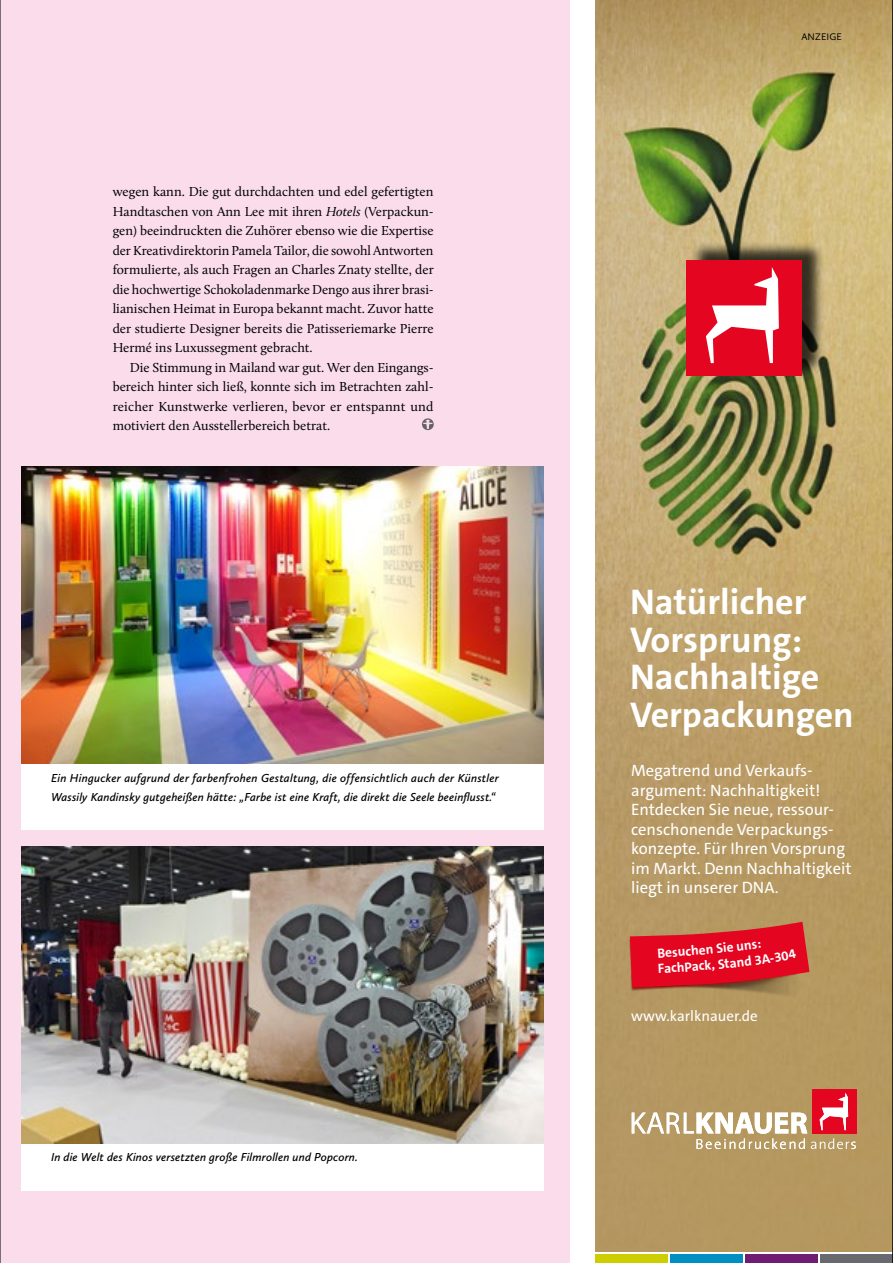
<style>
.page{position:relative;width:893px;height:1263px;background:#fff}
.page>*{position:absolute;margin:0;border:0;box-sizing:border-box;transform-origin:0 0}
.t1{font:700 36px/37.5px "The Sans C5";color:#fff}
.t2{font:16.5px/19.5px "The Sans C5";color:#fff}
.t3{font:15px "The Sans C5";color:#fff}
.t4{font:13.5px/19.5px "Calluna";color:#000;text-align:justify}
.t5{font:700 13.5px "The Sans C5";color:#fff}
.t6{font:italic 600 12px/19.5px "Calluna Sans";letter-spacing:.01em;color:#000}
.t7{font:9.9px "Calluna Sans";letter-spacing:.015em;color:#000}
.s1{font-style:italic}
</style>
<div class="page">
<div style="left:0;top:0;width:570px;height:1263px;background:#fadceb"></div>
<img style="left:21px;top:466px;width:522px;height:298px">
<svg style="left:422px;top:418px;width:12px;height:12px"></svg>
<div style="left:21px;top:764px;width:522px;height:66px;background:#fff"></div>
<img style="left:21px;top:846px;width:522px;height:298px">
<div style="left:21px;top:1144px;width:522px;height:47px;background:#fff"></div>
<img style="left:595px;top:120px;width:297px;height:1132px">
<svg style="left:595px;top:0;width:297px;height:120px;background:#b6a167"></svg>
<div style="left:595px;top:1254px;width:72px;height:9px;background:#cdce00"></div>
<div style="left:670px;top:1254px;width:72px;height:9px;background:#008fc3"></div>
<div style="left:745px;top:1254px;width:72px;height:9px;background:#6f1c75"></div>
<div style="left:820px;top:1254px;width:73px;height:9px;background:#696a6f"></div>
<div style="left:690px;top:241px;width:135px;height:134px;background:#000;opacity:.75"></div>
<div style="left:686px;top:260px;width:115px;height:115px;background:#e40521"></div>
<svg style="left:706px;top:268px;width:73px;height:95px"></svg>
<div style="left:812px;top:1089px;width:44px;height:44px;background:#e40521"></div>
<svg style="left:632px;top:1093px;width:224px;height:56px"></svg>
<img style="left:620px;top:920px;width:190px;height:85px">
<hr style="left:0;top:0;width:1px;height:1263px;background:#000">
<hr style="left:892px;top:0;width:1px;height:1263px;background:#000">
<svg style="left:630px;top:922px;width:179px;height:65px;background:#d6232d"></svg>
<p class="t4" style="left:113px;top:182px;width:323px">wegen kann. Die gut durchdachten und edel gefertigten Handtaschen von Ann Lee mit ihren <span class="s1">Hotels</span> (Verpackun&shy;gen) beeindruckten die Zuhörer ebenso wie die Expertise der Kreativdirektorin Pamela Tailor, die sowohl Antworten formulierte, als auch Fragen an Charles Znaty stellte, der die hochwertige Schokoladenmarke Dengo aus ihrer brasi&shy;lianischen Heimat in Europa bekannt macht. Zuvor hatte der studierte Designer bereits die Patisseriemarke Pierre Hermé ins Luxussegment gebracht.</p>
<p class="t4" style="left:113px;top:357px;width:323px;text-indent:17px">Die Stimmung in Mailand war gut. Wer den Eingangs&shy;bereich hinter sich ließ, konnte sich im Betrachten zahl&shy;reicher Kunstwerke verlieren, bevor er entspannt und motiviert den Ausstellerbereich betrat.</p>
<p class="t6" style="left:51px;top:768px;width:450px">Ein Hingucker aufgrund der farbenfrohen Gestaltung, die offensichtlich auch der Künstler<br>Wassily Kandinsky gutgeheißen hätte: „Farbe ist eine Kraft, die direkt die Seele beeinflusst.“</p>
<p class="t6" style="left:51px;top:1147px;width:308px">In die Welt des Kinos versetzten große Filmrollen und Popcorn.</p>
<p class="t7" style="left:801px;top:31px;width:42px">ANZEIGE</p>
<h1 class="t1" style="left:630px;top:583px;width:225px">Natürlicher<br>Vorsprung:<br>Nachhaltige<br>Verpackungen</h1>
<p class="t2" style="left:631px;top:761px;width:222px">Megatrend und Verkaufs&shy;argument: Nachhaltigkeit!<br>Entdecken Sie neue, ressour&shy;censchonende Verpackungs&shy;konzepte. Für Ihren Vorsprung im Markt. Denn Nachhaltigkeit liegt in unserer DNA.</p>
<p class="t5" style="left:671px;top:944px;width:35px;rotate:-5deg">suche</p>
<p class="t5" style="left:705px;top:941px;width:29px;rotate:-6deg">n Sie</p>
<p class="t5" style="left:670px;top:959px;width:29px;rotate:-4deg">chPa</p>
<p class="t5" style="left:698px;top:957px;width:28px;rotate:-5deg">ck, S</p>
<p class="t3" style="left:631px;top:1006px;width:128px">www.karlknauer.de</p>
</div>
